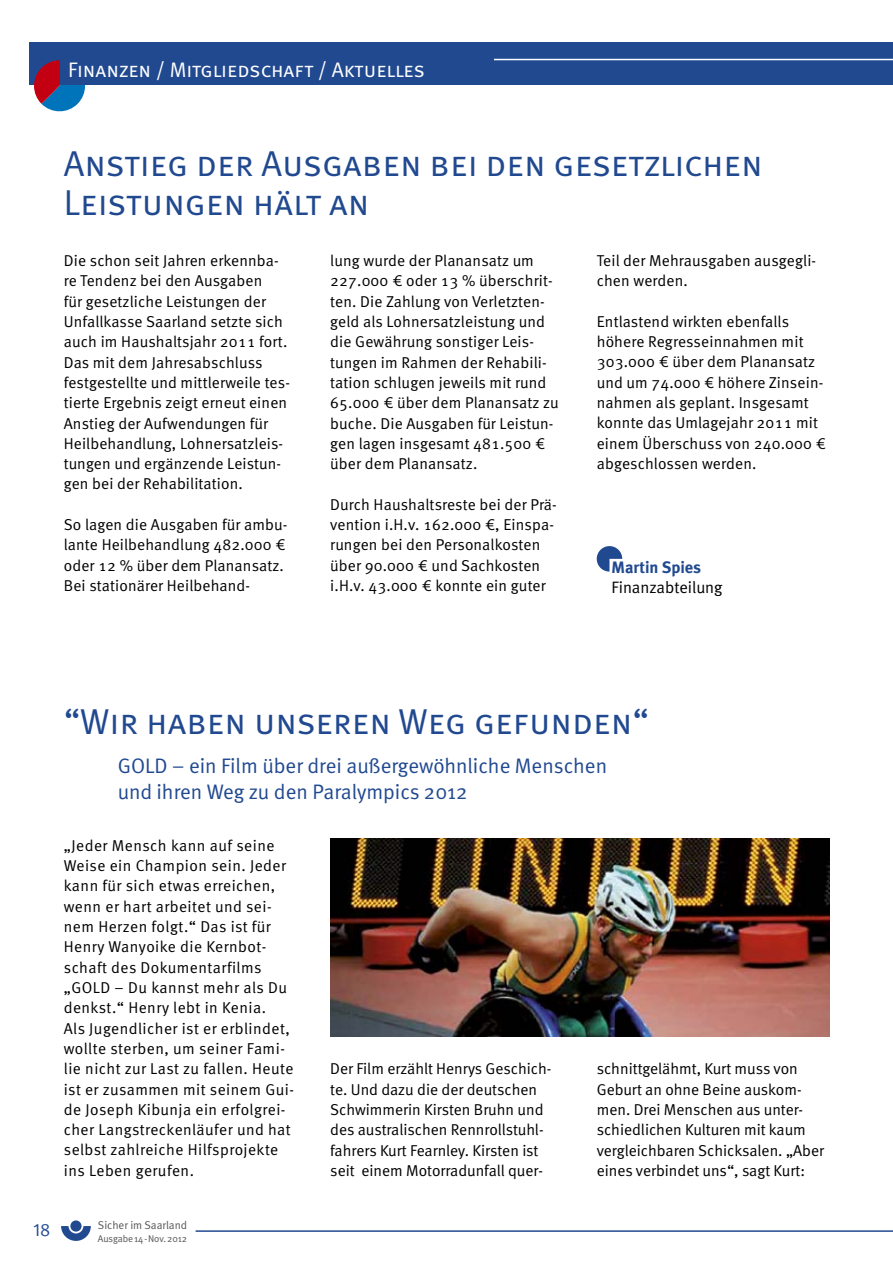
<style>
.page{position:relative;width:893px;height:1263px;background:#fff}
.page>*{position:absolute;margin:0;border:0;box-sizing:border-box;transform-origin:0 0}
.t1{font:36px/39px "DGUV Meta";color:#214990}
.t2{font:21px/25.5px "DGUV Meta";color:#214990}
.t3{font:21px "DGUV Meta";color:#fff}
.t4{font:18px "DGUV Meta";color:#214990}
.t5{font:16.5px "DGUV Meta";color:#000}
.t6{font:700 16.5px "DGUV Meta";color:#214990}
.t7{font:15.75px/20.2px "DGUV Meta";letter-spacing:.01em;color:#000}
.t8{font:15.75px/20.2px "DGUV Meta";letter-spacing:.03em;color:#000}
.t9{font:11.25px "DGUV Meta";color:#565656}
.t10{font:9.75px "DGUV Meta";letter-spacing:-.01em;color:#565656}
</style>
<div class="page">
<div style="left:30px;top:43px;width:863px;height:42px;background:#214990"></div>
<hr style="left:195px;top:59px;width:698px;height:1px;background:#fff">
<hr style="left:196px;top:1230px;width:697px;height:2px;background:#214990">
<svg style="left:61px;top:1226px;width:30px;height:15px"></svg>
<div style="left:70px;top:1220px;width:12px;height:11px;background:#214990;border-radius:50%"></div>
<svg style="left:597px;top:546px;width:25px;height:26px"></svg>
<img style="left:330px;top:839px;width:499px;height:197px">
<svg style="left:34px;top:60px;width:51px;height:52px"></svg>
<div style="left:60px;top:56px;width:433px;height:29px;background:#214990"></div>
<h2 class="t3" style="left:68px;top:57px;width:358px">Finanzen / Mitgliedschaft / Aktuelles</h2>
<h1 class="t1" style="left:64px;top:145px;width:701px">Anstieg der Ausgaben bei den gesetzlichen<br>Leistungen hält an</h1>
<p class="t7" style="left:330px;top:251px;width:230px">lung wurde der Planansatz um<br>227.000 € oder 13 % überschrit&shy;ten. Die Zahlung von Verletzten&shy;geld als Lohnersatzleistung und die Gewährung sonstiger Leis&shy;tungen im Rahmen der Rehabili&shy;tation schlugen jeweils mit rund<br>65.000 € über dem Planansatz zu buche. Die Ausgaben für Leistun&shy;gen lagen insgesamt 481.500 € über dem Planansatz.</p>
<p class="t7" style="left:330px;top:495px;width:228px">Durch Haushaltsreste bei der Prä&shy;vention i.H.v. 162.000 €, Einspa&shy;rungen bei den Personalkosten über 90.000 € und Sachkosten i.H.v. 43.000 € konnte ein guter</p>
<p class="t7" style="left:597px;top:251px;width:221px">Teil der Mehrausgaben ausgegli&shy;chen werden.</p>
<p class="t7" style="left:597px;top:312px;width:231px">Entlastend wirkten ebenfalls höhere Regresseinnahmen mit<br>303.000 € über dem Planansatz und um 74.000 € höhere Zinsein&shy;nahmen als geplant. Insgesamt konnte das Umlagejahr 2011 mit einem Überschuss von 240.000 € abgeschlossen werden.</p>
<p class="t7" style="left:64px;top:251px;width:228px">Die schon seit Jahren erkennba&shy;re Tendenz bei den Ausgaben<br>für gesetzliche Leistungen der<br>Unfallkasse Saarland setzte sich auch im Haushaltsjahr 2011 fort.<br>Das mit dem Jahresabschluss festgestellte und mittlerweile tes&shy;tierte Ergebnis zeigt erneut einen<br>Anstieg der Aufwendungen für<br>Heilbehandlung, Lohnersatzleis&shy;tungen und ergänzende Leistun&shy;gen bei der Rehabilitation.</p>
<p class="t7" style="left:64px;top:515px;width:225px">So lagen die Ausgaben für ambu&shy;lante Heilbehandlung 482.000 € oder 12 % über dem Planansatz.<br>Bei stationärer Heilbehand-</p>
<p class="t6" style="left:612px;top:558px;width:91px">Martin Spies</p>
<p class="t5" style="left:612px;top:578px;width:113px">Finanzabteilung</p>
<h1 class="t1" style="left:64px;top:703px;width:587px">“Wir haben unseren Weg gefunden“</h1>
<h2 class="t2" style="left:118px;top:754px;width:491px">GOLD – ein Film über drei außergewöhnliche Menschen und ihren Weg zu den Paralympics 2012</h2>
<p class="t8" style="left:64px;top:835px;width:232px">„Jeder Mensch kann auf seine<br>Weise ein Champion sein. Jeder kann für sich etwas erreichen, wenn er hart arbeitet und sei&shy;nem Herzen folgt.“ Das ist für<br>Henry Wanyoike die Kernbot&shy;schaft des Dokumentarfilms „GOLD – Du kannst mehr als Du denkst.“ Henry lebt in Kenia.<br>Als Jugendlicher ist er erblindet, wollte sterben, um seiner Fami&shy;lie nicht zur Last zu fallen. Heute ist er zusammen mit seinem Gui&shy;de Joseph Kibunja ein erfolgrei&shy;cher Langstreckenläufer und hat selbst zahlreiche Hilfsprojekte ins Leben gerufen.</p>
<p class="t7" style="left:330px;top:1059px;width:223px">Der Film erzählt Henrys Geschich&shy;te. Und dazu die der deutschen Schwimmerin Kirsten Bruhn und des australischen Rennrollstuhl&shy;fahrers Kurt Fearnley. Kirsten ist seit einem Motorradunfall quer-</p>
<p class="t7" style="left:597px;top:1059px;width:229px">schnittgelähmt, Kurt muss von<br>Geburt an ohne Beine auskom&shy;men. Drei Menschen aus unter&shy;schiedlichen Kulturen mit kaum vergleichbaren Schicksalen. „Aber eines verbindet uns“, sagt Kurt:</p>
<p class="t4" style="left:33px;top:1219px;width:19px">18</p>
<p class="t9" style="left:98px;top:1218px;width:91px">Sicher im Saarland</p>
<p class="t10" style="left:98px;top:1233px;width:91px">Ausgabe 14 - Nov. 2012</p>
</div>
